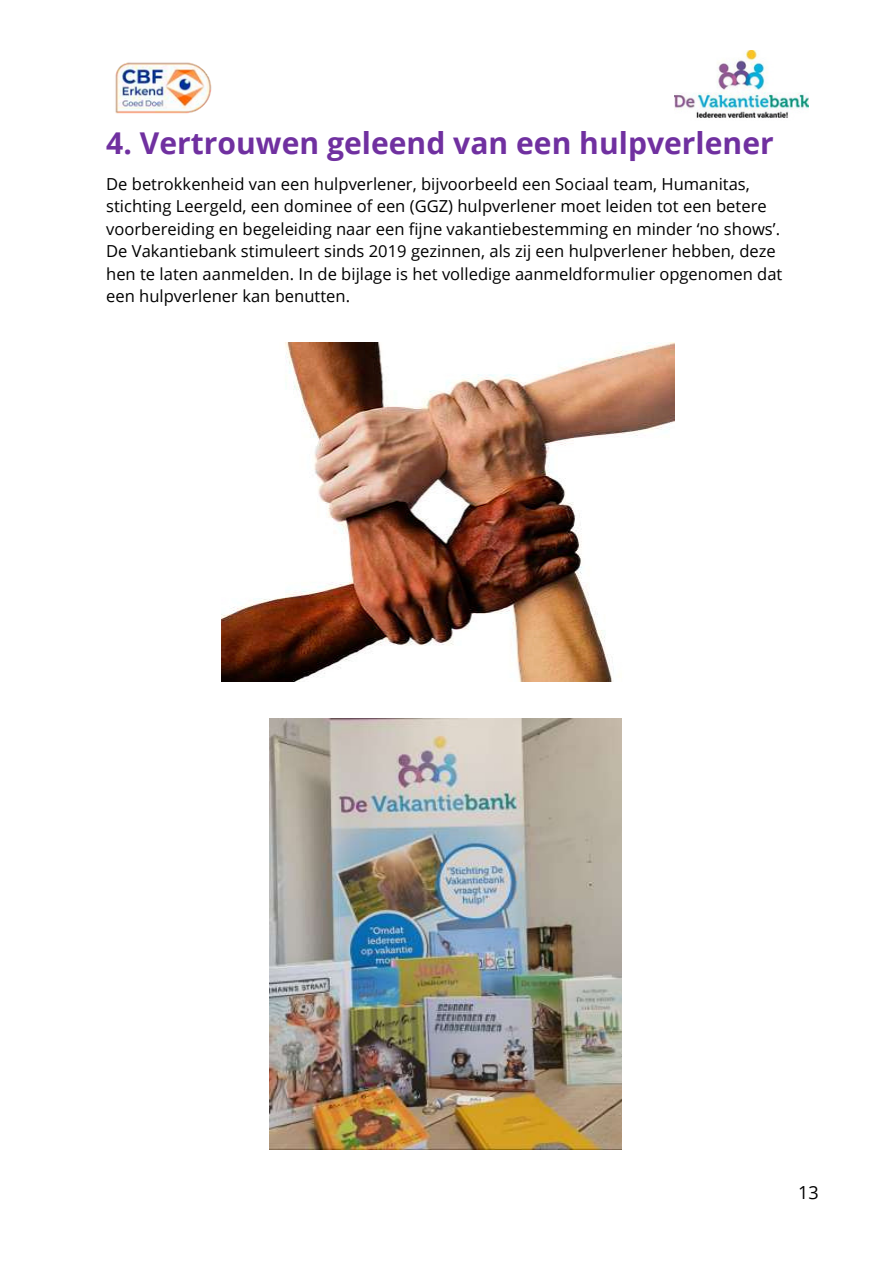
<style>
.page{position:relative;width:893px;height:1264px;background:#fff}
.page>*{position:absolute;margin:0;border:0;box-sizing:border-box;transform-origin:0 0}
.t1{font:700 30px "Open Sans";color:#7030a0}
.t2{font:18px "Open Sans";color:#000}
.t3{font:16.5px/22.5px "Open Sans";color:#000}
</style>
<div class="page">
<img style="left:115px;top:62px;width:97px;height:52px">
<img style="left:674px;top:51px;width:134px;height:67px">
<img style="left:221px;top:342px;width:453px;height:339px">
<img style="left:270px;top:718px;width:351px;height:430px">
<h1 class="t1" style="left:106px;top:122px;width:669px">4. Vertrouwen geleend van een hulpverlener</h1>
<p class="t3" style="left:106px;top:172px;width:677px">De betrokkenheid van een hulpverlener, bijvoorbeeld een Sociaal team, Humanitas, stichting Leergeld, een dominee of een (GGZ) hulpverlener moet leiden tot een betere voorbereiding en begeleiding naar een fijne vakantiebestemming en minder ‘no shows’.<br>De Vakantiebank stimuleert sinds 2019 gezinnen, als zij een hulpverlener hebben, deze hen te laten aanmelden. In de bijlage is het volledige aanmeldformulier opgenomen dat een hulpverlener kan benutten.</p>
<p class="t2" style="left:798px;top:1179px;width:22px">13</p>
</div>
